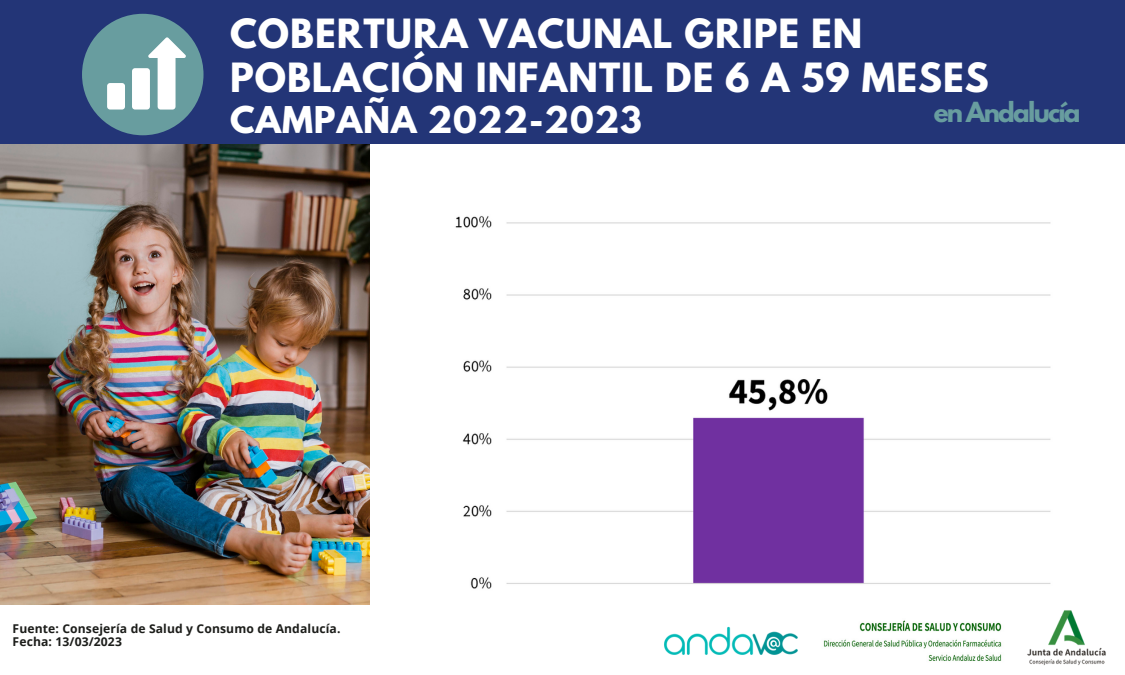
<style>
.page{position:relative;width:1125px;height:675px;background:#fff}
.page>*{position:absolute;margin:0;border:0;box-sizing:border-box;transform-origin:0 0}
.t1{font:700 35.7px/44.2px "League Spartan";letter-spacing:.03em;color:#fff}
.t2{font:700 34.9px/43.5px "League Spartan";letter-spacing:.03em;color:#fff}
.t3{font:700 32.7px "League Spartan";letter-spacing:.03em;color:#fff}
.t4{font:700 24.5px "League Spartan";letter-spacing:-.07em;color:#689d9f}
.t5{font:700 12.1px/13.5px "Open Sans";letter-spacing:.01em;color:#1c1d1a}
</style>
<div class="page">
<div style="left:0;top:0;width:1125px;height:144px;background:#233577"></div>
<img style="left:0;top:144px;width:370px;height:461px">
<div style="left:82px;top:14px;width:122px;height:121px;background:#689d9f;border-radius:50%"></div>
<svg style="left:107px;top:37px;width:79px;height:73px"></svg>
<img style="left:1027px;top:610px;width:79px;height:56px">
<img style="left:823px;top:620px;width:179px;height:41px">
<img style="left:664px;top:626px;width:134px;height:29px">
<img style="left:455px;top:216px;width:596px;height:373px">
<h1 class="t1" style="left:230px;top:16px;width:760px">COBERTURA VACUNAL GRIPE EN<br>POBLACIÓN INFANTIL DE 6 A 59 MESES</h1>
<h3 class="t3" style="left:230px;top:104px;width:414px">CAMPAÑA 2022-2023</h3>
<h3 class="t4" style="left:934px;top:100px;width:149px">en Andalucía</h3>
<h2 class="t2" style="left:394px;top:30px;width:642px">COBERTURA VACUNAL<br>MENINGITIS ACWY 12 A 20 AÑOS</h2>
<p class="t5" style="left:13px;top:621px;width:329px">Fuente: Consejería de Salud y Consumo de Andalucía.<br>Fecha: 13/03/2023</p>
</div>
